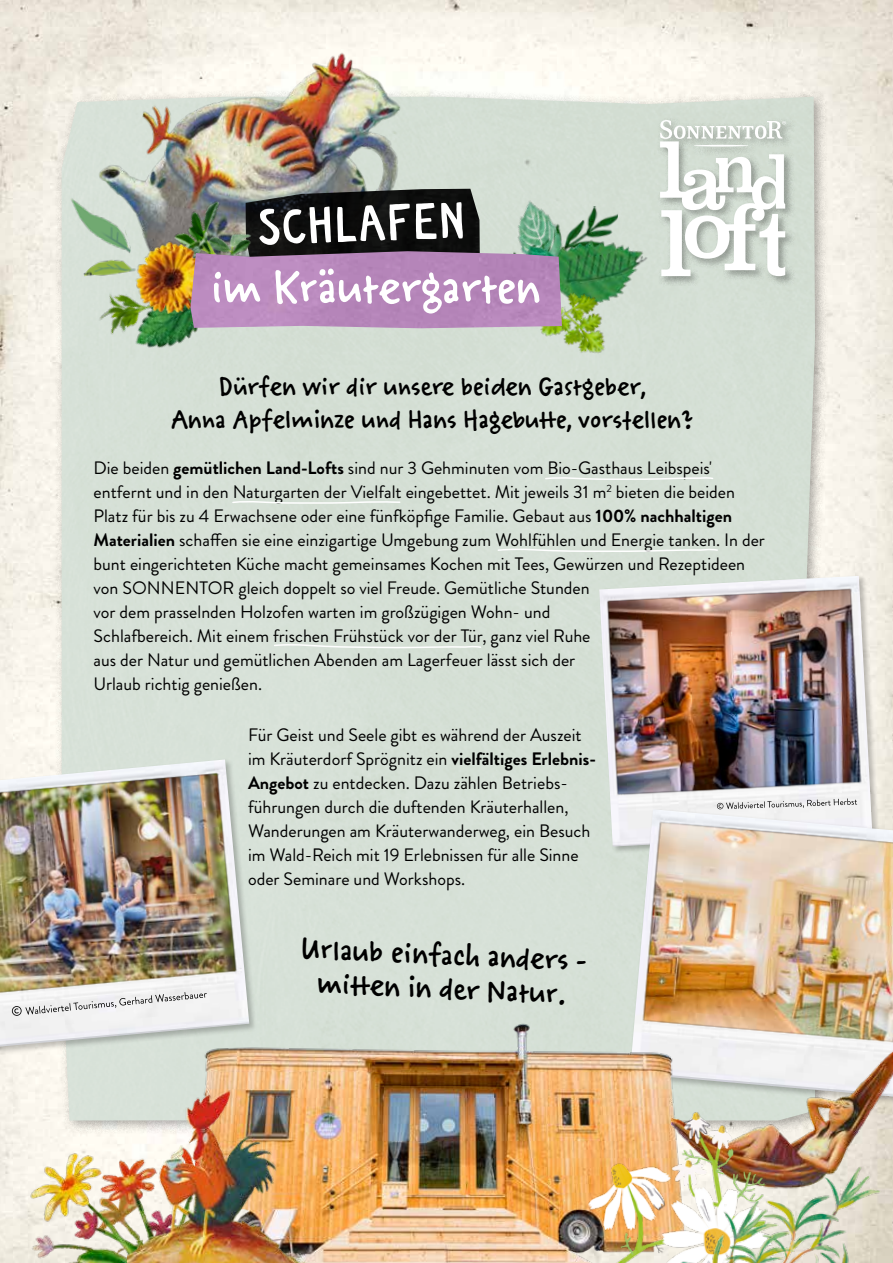
<style>
.page{position:relative;width:893px;height:1263px;background:#fff}
.page>*{position:absolute;margin:0;border:0;box-sizing:border-box;transform-origin:0 0}
.t1{font:54px "Sonnentor Hand Regular";color:#fff}
.t2{font:51px "Sonnentor Sharpie";color:#fff}
.t3{font:33.15px/34.2px "Sonnentor Sharpie";color:#000;text-align:center}
.t4{font:28.5px/33px "Sonnentor Sharpie";color:#000;text-align:center}
.t5{font:18px/24px "Brandon Grotesque";color:#000}
.s1{font-weight:700}
</style>
<div class="page">
<img style="left:0;top:0;width:893px;height:1126px">
<div style="left:62px;top:97px;width:753px;height:1023px;background:#d6e0d6"></div>
<div style="left:598px;top:574px;width:282px;height:280px;background:#000;opacity:.24"></div>
<img style="left:599px;top:576px;width:273px;height:270px">
<img style="left:43px;top:0;width:406px;height:414px">
<img style="left:309px;top:189px;width:171px;height:62px">
<img style="left:136px;top:182px;width:173px;height:188px">
<div style="left:106px;top:257px;width:133px;height:123px;background:#d5e0d5"></div>
<img style="left:81px;top:261px;width:100px;height:89px">
<img style="left:119px;top:230px;width:113px;height:101px">
<img style="left:84px;top:258px;width:56px;height:25px">
<img style="left:68px;top:186px;width:63px;height:69px">
<img style="left:581px;top:198px;width:38px;height:18px">
<img style="left:581px;top:216px;width:79px;height:112px">
<img style="left:493px;top:194px;width:88px;height:85px">
<img style="left:529px;top:279px;width:89px;height:92px">
<img style="left:190px;top:251px;width:372px;height:77px">
<img style="left:630px;top:809px;width:263px;height:220px">
<div style="left:658px;top:118px;width:138px;height:168px;background:#000;opacity:.3"></div>
<svg style="left:660px;top:120px;width:126px;height:156px"></svg>
<div style="left:0;top:758px;width:257px;height:298px;background:#000;opacity:.24"></div>
<img style="left:0;top:759px;width:249px;height:287px">
<svg style="left:12px;top:992px;width:195px;height:24px"></svg>
<img style="left:169px;top:1003px;width:528px;height:260px">
<svg style="left:544px;top:477px;width:170px;height:4px"></svg>
<svg style="left:231px;top:500px;width:170px;height:4px"></svg>
<svg style="left:497px;top:548px;width:222px;height:5px"></svg>
<img style="left:0;top:1126px;width:128px;height:137px">
<img style="left:672px;top:1029px;width:221px;height:122px">
<img style="left:570px;top:1095px;width:224px;height:168px">
<svg style="left:273px;top:643px;width:209px;height:6px"></svg>
<img style="left:128px;top:1047px;width:204px;height:216px">
<img style="left:640px;top:1151px;width:253px;height:112px">
<svg style="left:717px;top:798px;width:140px;height:11px"></svg>
<h1 class="t1" style="left:256px;top:194px;width:210px;rotate:-2deg">Schlafen</h1>
<h2 class="t2" style="left:210px;top:255px;width:331px">im Kräutergarten</h2>
<h3 class="t4" style="left:171px;top:370px;width:524px">Dürfen wir dir unsere beiden Gastgeber,<br>Anna Apfelminze und Hans Hagebutte, vorstellen?</h3>
<p class="t5" style="left:94px;top:456px;width:673px">Die beiden <span class="s1">gemütlichen Land-Lofts</span> sind nur 3 Gehminuten vom Bio-Gasthaus Leibspeis' entfernt und in den Naturgarten der Vielfalt eingebettet. Mit jeweils 31 m<sup>2</sup> bieten die beiden Platz für bis zu 4 Erwachsene oder eine fünfköpfige Familie. Gebaut aus <span class="s1">100% nachhaltigen Materialien</span> schaffen sie eine einzigartige Umgebung zum Wohlfühlen und Energie tanken. In der bunt eingerichteten Küche macht gemeinsames Kochen mit Tees, Gewürzen und Rezeptideen von SONNENTOR gleich doppelt so viel Freude. Gemütliche Stunden<br>vor dem prasselnden Holzofen warten im großzügigen Wohn- und<br>Schlafbereich. Mit einem frischen Frühstück vor der Tür, ganz viel Ruhe<br>aus der Natur und gemütlichen Abenden am Lagerfeuer lässt sich der<br>Urlaub richtig genießen.</p>
<p class="t5" style="left:248px;top:723px;width:349px">Für Geist und Seele gibt es während der Auszeit im Kräuterdorf Sprögnitz ein <span class="s1">vielfältiges Erlebnis-Angebot</span> zu entdecken. Dazu zählen Betriebs&shy;führungen durch die duftenden Kräuterhallen, Wanderungen am Kräuterwanderweg, ein Besuch im Wald-Reich mit 19 Erlebnissen für alle Sinne oder Seminare und Workshops.</p>
<h3 class="t3" style="left:302px;top:932px;width:287px;rotate:2deg">Urlaub einfach anders - mitt en in der Natur.</h3>
</div>
